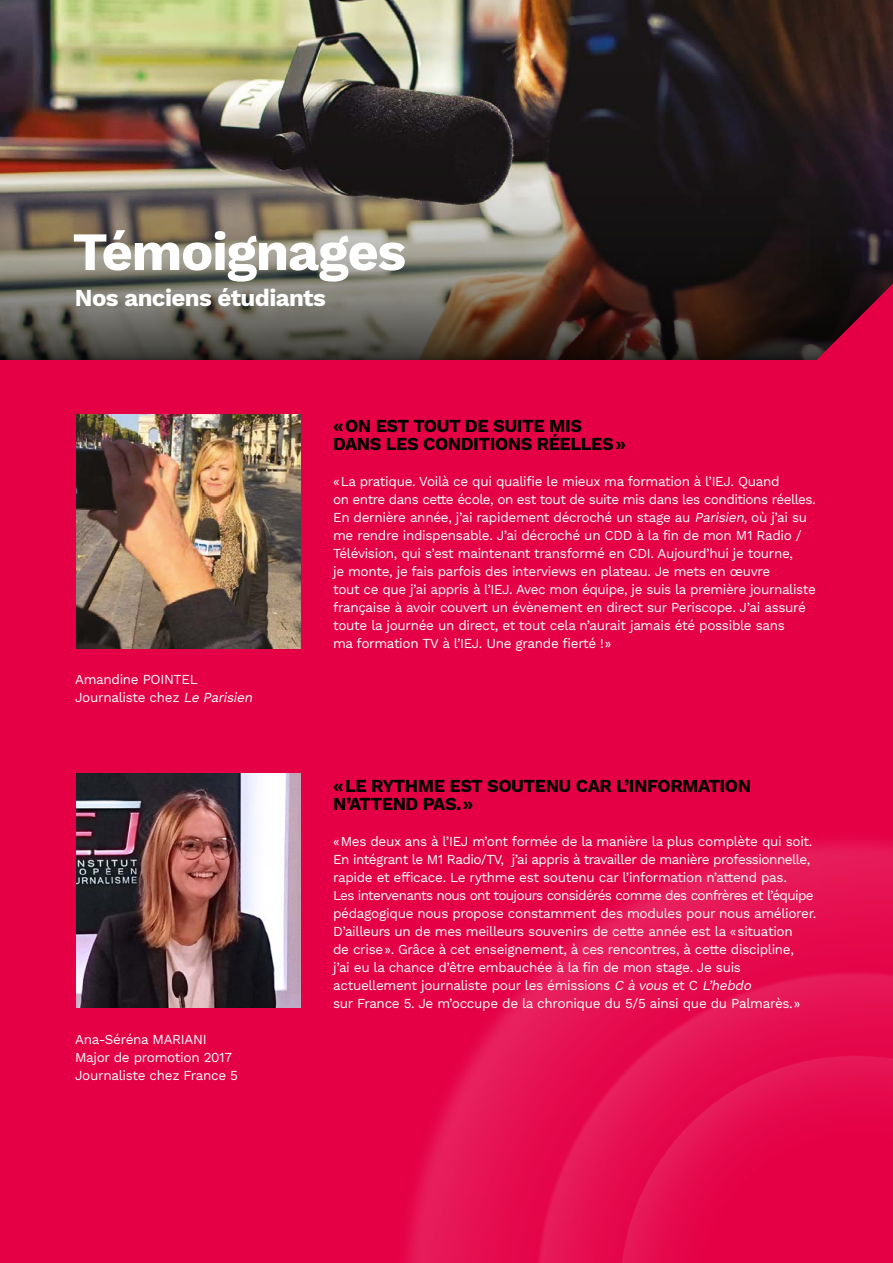
<style>
.page{position:relative;width:893px;height:1263px;background:#fff}
.page>*{position:absolute;margin:0;border:0;box-sizing:border-box;transform-origin:0 0}
.t1{font:700 54px "Work Sans";letter-spacing:-.025em;color:#fff}
.t2{font:700 24px "Work Sans";letter-spacing:-.025em;color:#fff}
.t3{font:700 18px/18px "Work Sans";letter-spacing:-.025em;color:#000}
.t4{font:13.5px/18px "Work Sans";letter-spacing:-.025em;color:#fff}
.s1{font-style:italic}
</style>
<div class="page">
<img style="left:0;top:0;width:893px;height:72px">
<img style="left:0;top:72px;width:893px;height:288px">
<div style="left:0;top:360px;width:893px;height:903px;background:#e50046"></div>
<img style="left:407px;top:841px;width:486px;height:422px">
<img style="left:77px;top:414px;width:223px;height:234px">
<img style="left:77px;top:773px;width:223px;height:234px">
<svg style="left:816px;top:283px;width:77px;height:77px;background:#7a0729"></svg>
<h1 class="t1" style="left:72px;top:220px;width:335px">Témoignages</h1>
<h2 class="t2" style="left:75px;top:284px;width:252px">Nos anciens étudiants</h2>
<h3 class="t3" style="left:333px;top:417px;width:294px">«ON EST TOUT DE SUITE MIS<br>DANS LES CONDITIONS RÉELLES»</h3>
<p class="t4" style="left:75px;top:670px;width:182px">Amandine POINTEL<br>Journaliste chez <span class="s1">Le Parisien</span></p>
<p class="t4" style="left:75px;top:1030px;width:164px">Ana-Séréna MARIANI<br>Major de promotion 2017<br>Journaliste chez France 5</p>
<p class="t4" style="left:333px;top:472px;width:484px">«La pratique. Voilà ce qui qualifie le mieux ma formation à l’IEJ. Quand<br>on entre dans cette école, on est tout de suite mis dans les conditions réelles.<br>En dernière année, j’ai rapidement décroché un stage au <span class="s1">Parisien</span>, où j’ai su me rendre indispensable. J’ai décroché un CDD à la fin de mon M1 Radio / Télévision, qui s’est maintenant transformé en CDI. Aujourd’hui je tourne,<br>je monte, je fais parfois des interviews en plateau. Je mets en œuvre<br>tout ce que j’ai appris à l’IEJ. Avec mon équipe, je suis la première journaliste française à avoir couvert un évènement en direct sur Periscope. J’ai assuré toute la journée un direct, et tout cela n’aurait jamais été possible sans<br>ma formation TV à l’IEJ. Une grande fierté !»</p>
<h3 class="t3" style="left:333px;top:777px;width:419px">«LE RYTHME EST SOUTENU CAR L’INFORMATION<br>N’ATTEND PAS.»</h3>
<p class="t4" style="left:333px;top:832px;width:485px">«Mes deux ans à l’IEJ m’ont formée de la manière la plus complète qui soit.<br>En intégrant le M1 Radio/TV, j’ai appris à travailler de manière professionnelle, rapide et efficace. Le rythme est soutenu car l’information n’attend pas.<br>Les intervenants nous ont toujours considérés comme des confrères et l’équipe pédagogique nous propose constamment des modules pour nous améliorer.<br>D’ailleurs un de mes meilleurs souvenirs de cette année est la «situation<br>de crise». Grâce à cet enseignement, à ces rencontres, à cette discipline,<br>j’ai eu la chance d’être embauchée à la fin de mon stage. Je suis actuellement journaliste pour les émissions <span class="s1">C à vous</span> et C <span class="s1">L’hebdo<br></span>sur France 5. Je m’occupe de la chronique du 5/5 ainsi que du Palmarès.»</p>
</div>
